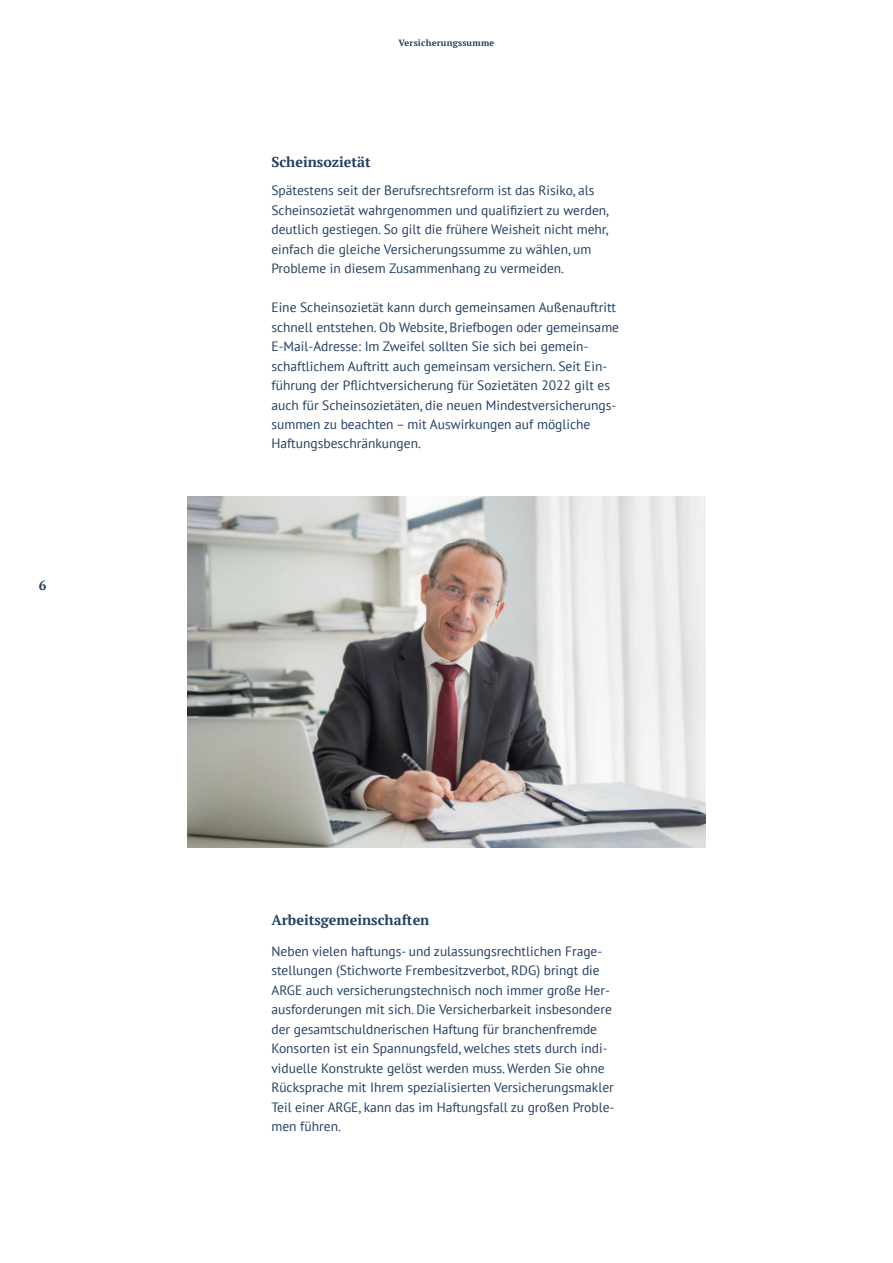
<style>
.page{position:relative;width:893px;height:1263px;background:#fff}
.page>*{position:absolute;margin:0;border:0;box-sizing:border-box;transform-origin:0 0}
.t1{font:700 14.25px "PT Serif";color:#234062}
.t2{font:13.5px/19.5px "PT Sans";color:#234062}
.t3{font:700 13.5px "PT Serif";color:#234062}
.t4{font:700 9px "PT Serif";letter-spacing:.025em;color:#234062}
</style>
<div class="page">
<img style="left:188px;top:496px;width:517px;height:351px">
<p class="t3" style="left:39px;top:577px;width:9px">6</p>
<p class="t4" style="left:399px;top:37px;width:97px">Versicherungssumme</p>
<p class="t1" style="left:271px;top:153px;width:101px">Scheinsozietät</p>
<p class="t2" style="left:271px;top:180px;width:339px">Spätestens seit der Berufsrechtsreform ist das Risiko, als Scheinsozietät wahrgenommen und qualifiziert zu werden, deutlich gestiegen. So gilt die frühere Weisheit nicht mehr, einfach die gleiche Versicherungssumme zu wählen, um Probleme in diesem Zusammenhang zu vermeiden.</p>
<p class="t2" style="left:271px;top:297px;width:349px">Eine Scheinsozietät kann durch gemeinsamen Außenauftritt schnell entstehen. Ob Website, Briefbogen oder gemeinsame E-Mail-Adresse: Im Zweifel sollten Sie sich bei gemein&shy;schaftlichem Auftritt auch gemeinsam versichern. Seit Ein&shy;führung der Pflichtversicherung für Sozietäten 2022 gilt es auch für Scheinsozietäten, die neuen Mindestversicherungs&shy;summen zu beachten – mit Auswirkungen auf mögliche Haftungsbeschränkungen.</p>
<p class="t1" style="left:271px;top:911px;width:160px">Arbeitsgemeinschaften</p>
<p class="t2" style="left:271px;top:941px;width:345px">Neben vielen haftungs- und zulassungsrechtlichen Frage&shy;stellungen (Stichworte Frembesitzverbot, RDG) bringt die ARGE auch versicherungstechnisch noch immer große Her&shy;ausforderungen mit sich. Die Versicherbarkeit insbesondere der gesamtschuldnerischen Haftung für branchenfremde Konsorten ist ein Spannungsfeld, welches stets durch indi&shy;viduelle Konstrukte gelöst werden muss. Werden Sie ohne Rücksprache mit Ihrem spezialisierten Versicherungsmakler Teil einer ARGE, kann das im Haftungsfall zu großen Proble&shy;men führen.</p>
</div>
